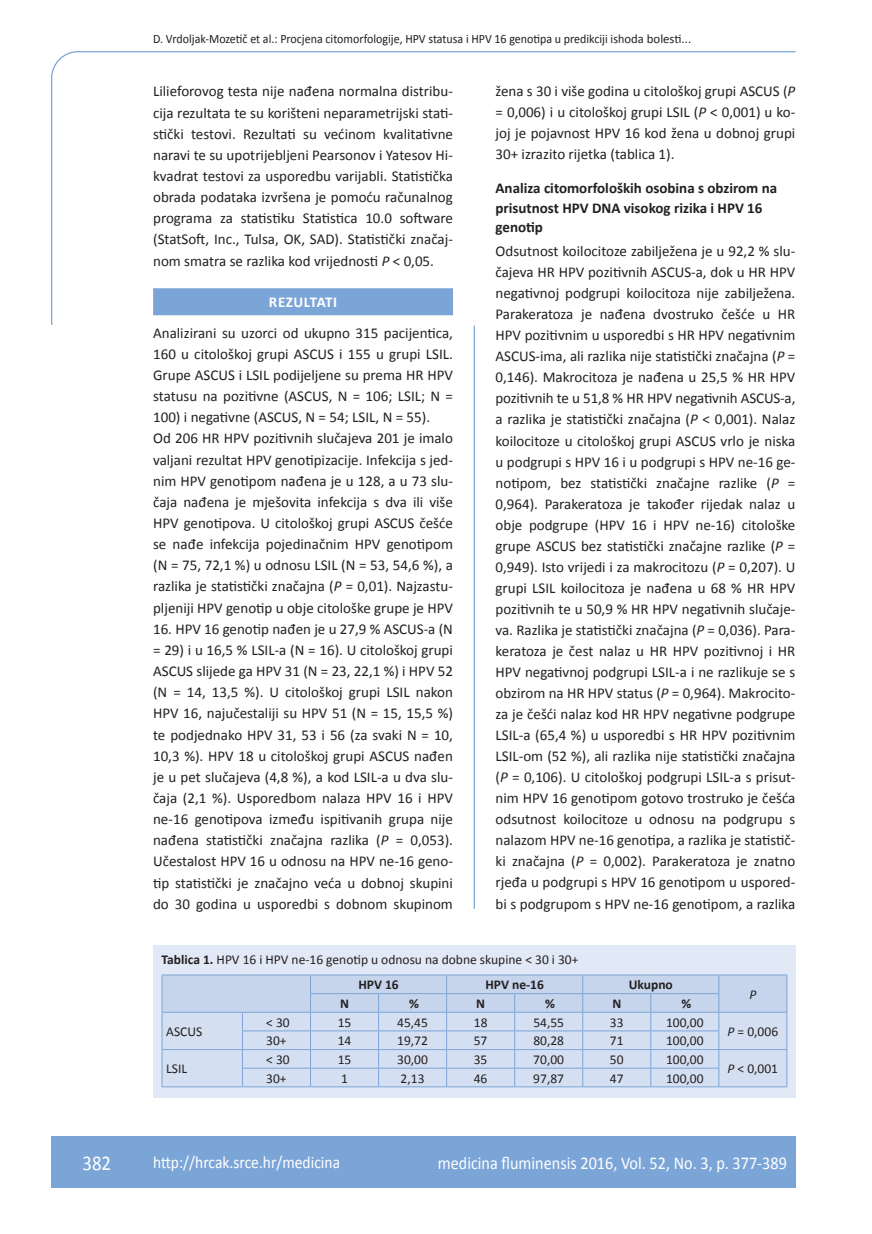
<style>
.page{position:relative;width:872px;height:1234px;background:#fff}
.page>*{position:absolute;margin:0;border:0;box-sizing:border-box;transform-origin:0 0}
.t1{font:21px "Calibri";color:#fff;scale:.9 1}
.t2{font:18px "Calibri";color:#fff;scale:.9 1}
.t3{font:17.25px "Calibri";color:#fff;scale:.9 1}
.t4{font:15px/21.1px "Calibri";color:#231f20;text-align:justify}
.t5{font:700 15px/19.5px "Calibri";color:#231f20}
.t6{font:700 15px "Calibri";letter-spacing:.035em;color:#fff}
.t7{font:13.5px/25px "Calibri";color:#231f20}
.t8{font:700 13.5px "Calibri";color:#231f20}
.t9{font:italic 13.5px "Calibri";color:#231f20}
.t10{font:12.75px "Calibri";color:#231f20;scale:.94 1}
.s1{font-style:italic}
.s2{font-weight:700}
</style>
<div class="page">
<svg style="left:51px;top:51px;width:745px;height:274px"></svg>
<hr style="left:473px;top:325px;width:2px;height:583px;background:#7ca5d7">
<div style="left:51px;top:1135px;width:744px;height:51px;background:#7ca5d7"></div>
<div style="left:153px;top:288px;width:300px;height:27px;background:#7ca5d7"></div>
<div style="left:153px;top:945px;width:642px;height:152px;background:#e1e9f6"></div>
<hr style="left:162px;top:1086px;width:80px;height:1px;background:#7ca5d7">
<hr style="left:719px;top:1086px;width:68px;height:1px;background:#7ca5d7">
<svg style="left:162px;top:974px;width:625px;height:112px"></svg>
<hr style="left:242px;top:1086px;width:68px;height:1px;background:#7ca5d7">
<hr style="left:310px;top:1086px;width:68px;height:1px;background:#7ca5d7">
<hr style="left:378px;top:1086px;width:68px;height:1px;background:#7ca5d7">
<hr style="left:446px;top:1086px;width:68px;height:1px;background:#7ca5d7">
<hr style="left:514px;top:1086px;width:69px;height:1px;background:#7ca5d7">
<hr style="left:583px;top:1086px;width:68px;height:1px;background:#7ca5d7">
<hr style="left:651px;top:1086px;width:68px;height:1px;background:#7ca5d7">
<p class="t10" style="left:153px;top:30px;width:574px">D. Vrdoljak-Mozetič et al.: Procjena citomorfologije, HPV statusa i HPV 16 genotipa u predikciji ishoda bolesti...</p>
<p class="t4" style="left:153px;top:80px;width:301px">Lilieforovog testa nije nađena normalna distribu&shy;cija rezultata te su korišteni neparametrijski stati&shy;stički testovi. Rezultati su većinom kvalitativne naravi te su upotrijebljeni Pearsonov i Yatesov Hi&shy;kvadrat testovi za usporedbu varijabli. Statistička obrada podataka izvršena je pomoću računalnog programa za statistiku Statistica 10.0 software (StatSoft, Inc., Tulsa, OK, SAD). Statistički značaj&shy;nom smatra se razlika kod vrijednosti <span class="s1">P</span> &lt; 0,05.</p>
<p class="t6" style="left:269px;top:292px;width:70px">REZULTATI</p>
<p class="t4" style="left:153px;top:321px;width:301px;text-align:left">Analizirani su uzorci od ukupno 315 pacijentica, 160 u citološkoj grupi ASCUS i 155 u grupi LSIL.<br>Grupe ASCUS i LSIL podijeljene su prema HR HPV statusu na pozitivne (ASCUS, N = 106; LSIL; N = 100) i negativne (ASCUS, N = 54; LSIL, N = 55).<br>Od 206 HR HPV pozitivnih slučajeva 201 je imalo valjani rezultat HPV genotipizacije. Infekcija s jed&shy;nim HPV genotipom nađena je u 128, a u 73 slu&shy;čaja nađena je mješovita infekcija s dva ili više HPV genotipova. U citološkoj grupi ASCUS češće se nađe infekcija pojedinačnim HPV genotipom (N = 75, 72,1 %) u odnosu LSIL (N = 53, 54,6 %), a razlika je statistički značajna (<span class="s1">P</span> = 0,01). Najzastu&shy;pljeniji HPV genotip u obje citološke grupe je HPV</p>
<p class="t4" style="left:153px;top:617px;width:301px">16. HPV 16 genotip nađen je u 27,9 % ASCUS-a (N = 29) i u 16,5 % LSIL-a (N = 16). U citološkoj grupi ASCUS slijede ga HPV 31 (N = 23, 22,1 %) i HPV 52 (N = 14, 13,5 %). U citološkoj grupi LSIL nakon HPV 16, najučestaliji su HPV 51 (N = 15, 15,5 %) te podjednako HPV 31, 53 i 56 (za svaki N = 10, 10,3 %). HPV 18 u citološkoj grupi ASCUS nađen je u pet slučajeva (4,8 %), a kod LSIL-a u dva slu&shy;čaja (2,1 %). Usporedbom nalaza HPV 16 i HPV ne-16 genotipova između ispitivanih grupa nije nađena statistički značajna razlika (<span class="s1">P</span> = 0,053).<br>Učestalost HPV 16 u odnosu na HPV ne-16 geno&shy;tip statistički je značajno veća u dobnoj skupini do 30 godina u usporedbi s dobnom skupinom</p>
<p class="t4" style="left:495px;top:80px;width:301px">žena s 30 i više godina u citološkoj grupi ASCUS (<span class="s1">P </span>= 0,006) i u citološkoj grupi LSIL (<span class="s1">P</span> &lt; 0,001) u ko&shy;joj je pojavnost HPV 16 kod žena u dobnoj grupi 30+ izrazito rijetka (tablica 1).</p>
<p class="t5" style="left:495px;top:178px;width:283px">Analiza citomorfoloških osobina s obzirom na prisutnost HPV DNA visokog rizika i HPV 16 genotip</p>
<p class="t4" style="left:495px;top:240px;width:301px">Odsutnost koilocitoze zabilježena je u 92,2 % slu&shy;čajeva HR HPV pozitivnih ASCUS-a, dok u HR HPV negativnoj podgrupi koilocitoza nije zabilježena.<br>Parakeratoza je nađena dvostruko češće u HR HPV pozitivnim u usporedbi s HR HPV negativnim ASCUS-ima, ali razlika nije statistički značajna (<span class="s1">P</span> = 0,146). Makrocitoza je nađena u 25,5 % HR HPV pozitivnih te u 51,8 % HR HPV negativnih ASCUS-a, a razlika je statistički značajna (<span class="s1">P</span> &lt; 0,001). Nalaz koilocitoze u citološkoj grupi ASCUS vrlo je niska u podgrupi s HPV 16 i u podgrupi s HPV ne-16 ge&shy;notipom, bez statistički značajne razlike (<span class="s1">P</span> = 0,964). Parakeratoza je također rijedak nalaz u obje podgrupe (HPV 16 i HPV ne-16) citološke grupe ASCUS bez statistički značajne razlike (<span class="s1">P</span> = 0,949). Isto vrijedi i za makrocitozu (<span class="s1">P</span> = 0,207). U grupi LSIL koilocitoza je nađena u 68 % HR HPV pozitivnih te u 50,9 % HR HPV negativnih slučaje&shy;va. Razlika je statistički značajna (<span class="s1">P</span> = 0,036). Para&shy;keratoza je čest nalaz u HR HPV pozitivnoj i HR HPV negativnoj podgrupi LSIL-a i ne razlikuje se s obzirom na HR HPV status (<span class="s1">P</span> = 0,964). Makrocito&shy;za je češći nalaz kod HR HPV negativne podgrupe LSIL-a (65,4 %) u usporedbi s HR HPV pozitivnim LSIL-om (52 %), ali razlika nije statistički značajna (<span class="s1">P</span> = 0,106). U citološkoj podgrupi LSIL-a s prisut&shy;nim HPV 16 genotipom gotovo trostruko je češća odsutnost koilocitoze u odnosu na podgrupu s nalazom HPV ne-16 genotipa, a razlika je statistič&shy;ki značajna (<span class="s1">P</span> = 0,002). Parakeratoza je znatno rjeđa u podgrupi s HPV 16 genotipom u uspored&shy;bi s podgrupom s HPV ne-16 genotipom, a razlika</p>
<p class="t7" style="left:358px;top:946px;width:221px;text-indent:-197px"><span class="s2">Tablica 1.</span> HPV 16 i HPV ne-16 genotip u odnosu na dobne skupine &lt; 30 i 30+<br><span class="s2">HPV 16</span></p>
<p class="t8" style="left:485px;top:976px;width:60px">HPV ne-16</p>
<p class="t8" style="left:628px;top:976px;width:46px">Ukupno</p>
<p class="t7" style="left:166px;top:1018px;width:38px">ASCUS</p>
<p class="t7" style="left:166px;top:1055px;width:22px">LSIL</p>
<p class="t8" style="left:340px;top:994px;width:10px">N</p>
<p class="t8" style="left:409px;top:994px;width:11px">%</p>
<p class="t8" style="left:476px;top:994px;width:10px">N</p>
<p class="t8" style="left:545px;top:994px;width:11px">%</p>
<p class="t8" style="left:612px;top:994px;width:10px">N</p>
<p class="t8" style="left:681px;top:994px;width:11px">%</p>
<p class="t7" style="left:266px;top:1008px;width:25px">&lt; 30</p>
<p class="t7" style="left:338px;top:1008px;width:15px">15</p>
<p class="t7" style="left:397px;top:1008px;width:32px">45,45</p>
<p class="t7" style="left:474px;top:1008px;width:15px">18</p>
<p class="t7" style="left:533px;top:1008px;width:32px">54,55</p>
<p class="t7" style="left:610px;top:1008px;width:15px">33</p>
<p class="t7" style="left:666px;top:1008px;width:39px">100,00</p>
<p class="t7" style="left:266px;top:1027px;width:22px">30+</p>
<p class="t7" style="left:338px;top:1027px;width:15px">14</p>
<p class="t7" style="left:397px;top:1027px;width:32px">19,72</p>
<p class="t7" style="left:474px;top:1027px;width:15px">57</p>
<p class="t7" style="left:533px;top:1027px;width:32px">80,28</p>
<p class="t7" style="left:610px;top:1027px;width:15px">71</p>
<p class="t7" style="left:666px;top:1027px;width:39px">100,00</p>
<p class="t7" style="left:266px;top:1046px;width:25px">&lt; 30</p>
<p class="t7" style="left:338px;top:1046px;width:15px">15</p>
<p class="t7" style="left:397px;top:1046px;width:32px">30,00</p>
<p class="t7" style="left:474px;top:1046px;width:15px">35</p>
<p class="t7" style="left:533px;top:1046px;width:32px">70,00</p>
<p class="t7" style="left:610px;top:1046px;width:15px">50</p>
<p class="t7" style="left:666px;top:1046px;width:39px">100,00</p>
<p class="t7" style="left:266px;top:1064px;width:22px">30+</p>
<p class="t7" style="left:341px;top:1064px;width:8px">1</p>
<p class="t7" style="left:400px;top:1064px;width:25px">2,13</p>
<p class="t7" style="left:474px;top:1064px;width:15px">46</p>
<p class="t7" style="left:533px;top:1064px;width:32px">97,87</p>
<p class="t7" style="left:610px;top:1064px;width:15px">47</p>
<p class="t7" style="left:666px;top:1064px;width:39px">100,00</p>
<p class="t9" style="left:749px;top:985px;width:8px">P</p>
<p class="t7" style="left:727px;top:1018px;width:52px"><span class="s1">P</span> = 0,006</p>
<p class="t7" style="left:727px;top:1055px;width:52px"><span class="s1">P</span> &lt; 0,001</p>
<h1 class="t1" style="left:82px;top:1149px;width:33px">382</h1>
<p class="t3" style="left:153px;top:1150px;width:209px">http://hrcak.srce.hr/medicina</p>
<p class="t2" style="left:438px;top:1151px;width:389px">medicina fluminensis 2016, Vol. 52, No. 3, p. 377-389</p>
</div>
